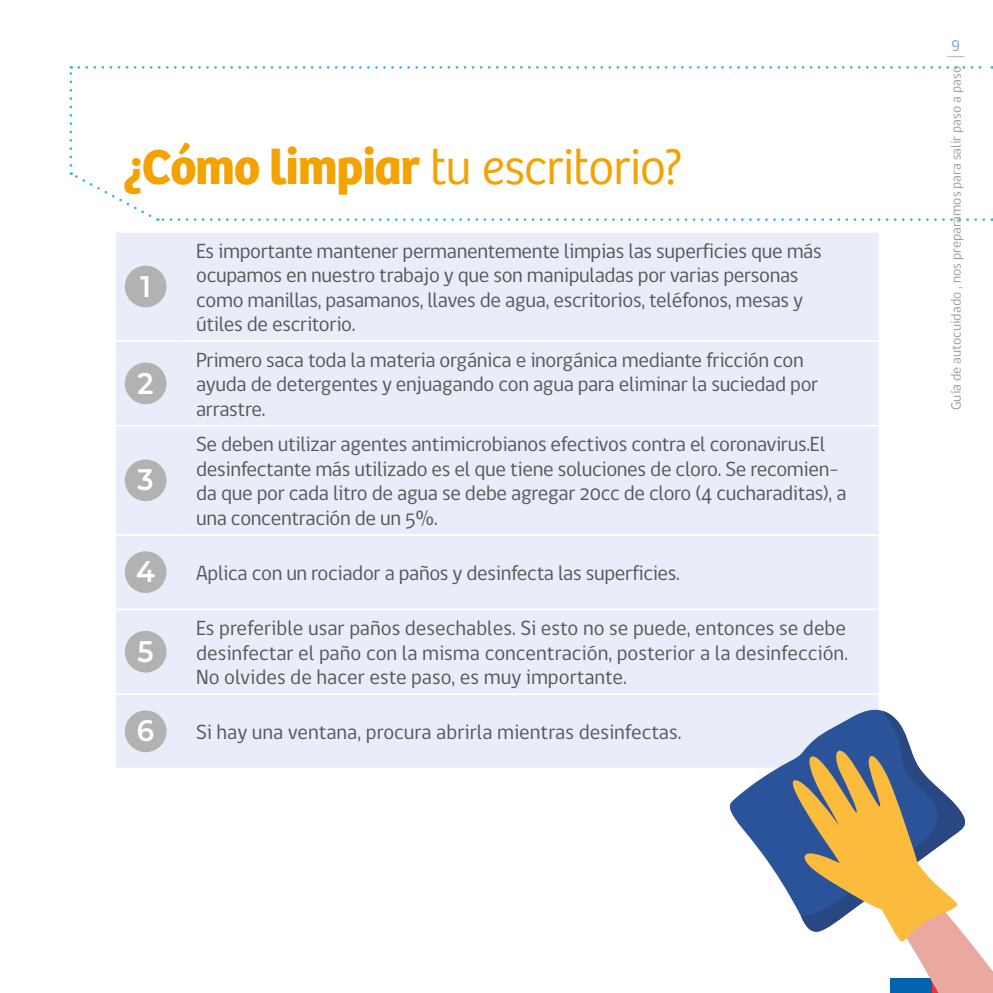
<style>
.page{position:relative;width:993px;height:993px;background:#fff}
.page>*{position:absolute;margin:0;border:0;box-sizing:border-box;transform-origin:0 0}
.t1{font:300 50.75px "Bree";letter-spacing:-.02em;color:#f3a200}
.t2{font:600 29.75px "Montserrat";color:#fff;scale:.93 1}
.t3{font:21px/24.5px "gob CL";letter-spacing:-.015em;color:#575756}
.t4{font:15.75px "gob CL";color:#859fba}
.t5{font:14px "gob CL";color:#9d9d9c}
.s1{font-weight:700}
</style>
<div class="page">
<svg style="left:947px;top:56px;width:17px;height:1px"></svg>
<svg style="left:71px;top:172px;width:912px;height:49px"></svg>
<svg style="left:69px;top:66px;width:3px;height:99px"></svg>
<svg style="left:79px;top:66px;width:913px;height:3px"></svg>
<div style="left:116px;top:233px;width:762px;height:534px;background:#e9edf9"></div>
<hr style="left:114px;top:340px;width:62px;height:2px;background:#fff">
<hr style="left:176px;top:340px;width:702px;height:2px;background:#fff">
<hr style="left:114px;top:424px;width:62px;height:2px;background:#fff">
<hr style="left:176px;top:424px;width:702px;height:2px;background:#fff">
<hr style="left:114px;top:534px;width:62px;height:1px;background:#fff">
<hr style="left:176px;top:534px;width:702px;height:1px;background:#fff">
<hr style="left:114px;top:608px;width:62px;height:2px;background:#fff">
<hr style="left:176px;top:608px;width:702px;height:2px;background:#fff">
<hr style="left:114px;top:693px;width:62px;height:1px;background:#fff">
<hr style="left:176px;top:693px;width:702px;height:1px;background:#fff">
<div style="left:125px;top:265px;width:41px;height:42px;background:#b3b2b2;border-radius:50%"></div>
<div style="left:125px;top:362px;width:41px;height:42px;background:#b3b2b2;border-radius:50%"></div>
<div style="left:125px;top:459px;width:41px;height:42px;background:#b3b2b2;border-radius:50%"></div>
<div style="left:125px;top:551px;width:41px;height:41px;background:#b3b2b2;border-radius:50%"></div>
<div style="left:125px;top:630px;width:41px;height:42px;background:#b3b2b2;border-radius:50%"></div>
<div style="left:125px;top:710px;width:41px;height:41px;background:#b3b2b2;border-radius:50%"></div>
<svg style="left:729px;top:709px;width:150px;height:180px"></svg>
<svg style="left:786px;top:710px;width:206px;height:282px"></svg>
<h1 class="t1" style="left:124px;top:138px;width:560px"><span class="s1">¿Cómo limpiar</span> tu escritorio?</h1>
<h2 class="t2" style="left:140px;top:265px;width:13px">1</h2>
<h2 class="t2" style="left:137px;top:362px;width:19px">2</h2>
<h2 class="t2" style="left:137px;top:458px;width:19px">3</h2>
<p class="t3" style="left:196px;top:239px;width:627px">Es importante mantener permanentemente limpias las superficies que más ocupamos en nuestro trabajo y que son manipuladas por varias personas como manillas, pasamanos, llaves de agua, escritorios, teléfonos, mesas y útiles de escritorio.</p>
<p class="t3" style="left:196px;top:348px;width:623px">Primero saca toda la materia orgánica e inorgánica mediante fricción con ayuda de detergentes y enjuagando con agua para eliminar la suciedad por arrastre.</p>
<p class="t3" style="left:196px;top:432px;width:651px">Se deben utilizar agentes antimicrobianos efectivos contra el coronavirus.El desinfectante más utilizado es el que tiene soluciones de cloro. Se recomien&shy;da que por cada litro de agua se debe agregar 20cc de cloro (4 cucharaditas), a una concentración de un 5%.</p>
<h2 class="t2" style="left:136px;top:550px;width:22px">4</h2>
<p class="t3" style="left:196px;top:561px;width:485px">Aplica con un rociador a paños y desinfecta las superficies.</p>
<h2 class="t2" style="left:137px;top:630px;width:19px">5</h2>
<p class="t3" style="left:196px;top:616px;width:653px;text-align:justify">Es preferible usar paños desechables. Si esto no se puede, entonces se debe desinfectar el paño con la misma concentración, posterior a la desinfección.<br>No olvides de hacer este paso, es muy importante.</p>
<h2 class="t2" style="left:137px;top:709px;width:20px">6</h2>
<p class="t3" style="left:196px;top:720px;width:486px">Si hay una ventana, procura abrirla mientras desinfectas.</p>
<p class="t4" style="left:951px;top:35px;width:10px">9</p>
<p class="t5" style="left:946px;top:410px;width:345px;rotate:-90deg">Guía de autocuidado , nos preparamos para salir paso a paso</p>
</div>
